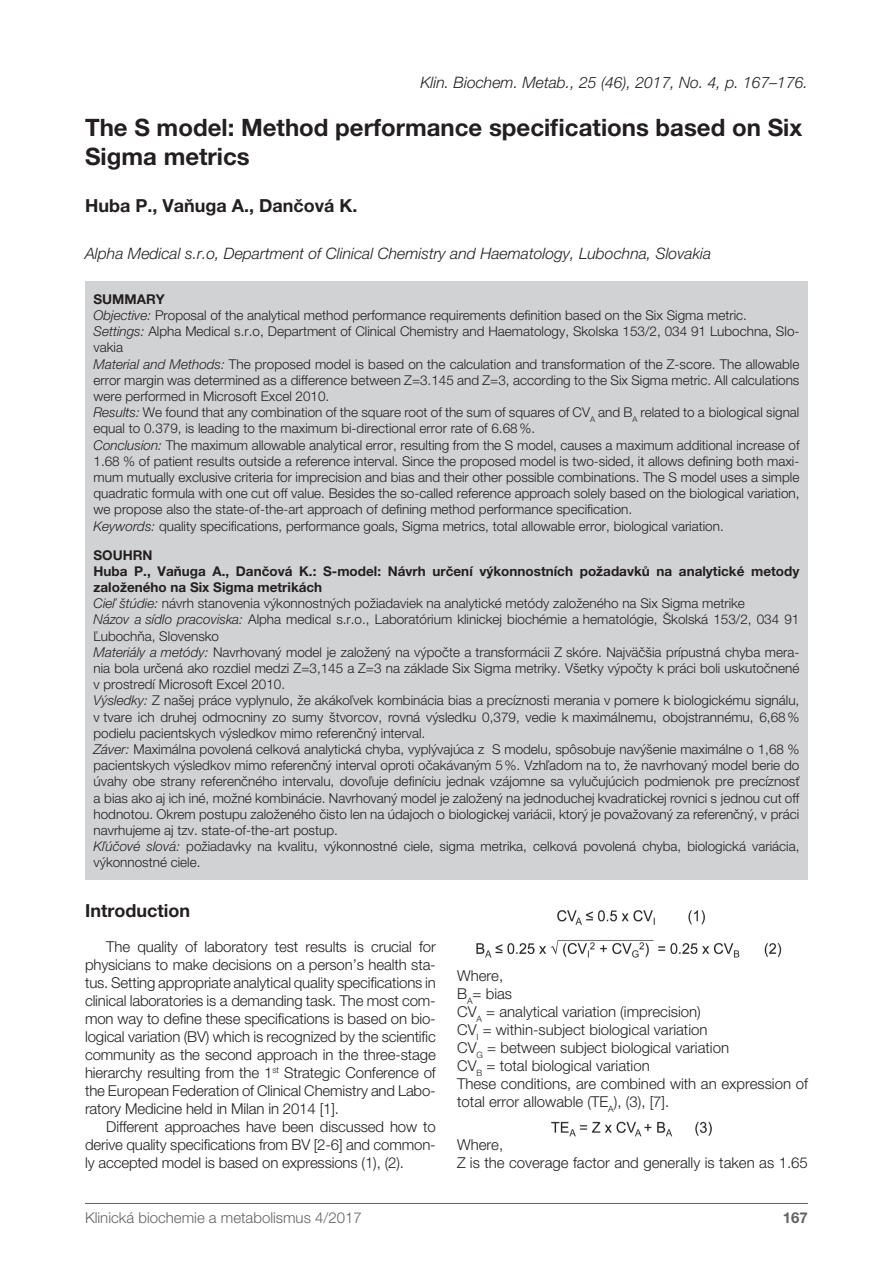
<style>
.page{position:relative;width:893px;height:1263px;background:#fff}
.page>*{position:absolute;margin:0;border:0;box-sizing:border-box;transform-origin:0 0}
.t1{font:700 24px/28.8px "Helvetica Neue CE";color:#231f20}
.t2{font:700 18px "Helvetica Neue CE";color:#231f20}
.t3{font:italic 300 15.75px "Helvetica Neue CE";color:#231f20}
.t4{font:300 15px/18px "Helvetica Neue CE";color:#231f20;text-align:justify}
.t5{font:300 15px "Helvetica Neue CE";color:#636366}
.t6{font:700 15px "Helvetica Neue CE";color:#636366}
.t7{font:300 13.5px/16.2px "Helvetica Neue CE";color:#231f20}
.s1{font-weight:700}
.s2{font-style:italic}
</style>
<div class="page">
<hr style="left:85px;top:1203px;width:723px;height:1px;background:#636366">
<div style="left:85px;top:281px;width:723px;height:599px;background:#d1d2d4"></div>
<img style="left:557px;top:910px;width:148px;height:15px">
<img style="left:476px;top:940px;width:306px;height:18px">
<img style="left:551px;top:1121px;width:161px;height:16px">
<p class="t3" style="left:420px;top:73px;width:389px">Klin. Biochem. Metab., 25 (46), 2017, No. 4, p. 167–176.</p>
<h1 class="t1" style="left:85px;top:113px;width:719px">The S model: Method performance specifications based on Six<br>Sigma metrics</h1>
<h2 class="t2" style="left:85px;top:196px;width:274px">Huba P., Vaňuga A., Dančová K.</h2>
<p class="t3" style="left:85px;top:244px;width:628px">Alpha Medical s.r.o, Department of Clinical Chemistry and Haematology, Lubochna, Slovakia</p>
<p class="t7" style="left:94px;top:291px;width:707px"><span class="s1">SUMMARY<br></span><span class="s2">Objective:</span> Proposal of the analytical method performance requirements definition based on the Six Sigma metric.<br><span class="s2">Settings:</span> Alpha Medical s.r.o, Department of Clinical Chemistry and Haematology, Skolska 153/2, 034 91 Lubochna, Slo&shy;vakia<br><span class="s2">Material and Methods:</span> The proposed model is based on the calculation and transformation of the z-score. The allowable error margin was determined as a difference between Z=3.145 and Z=3, according to the Six Sigma metric. All calculations were performed in Microsoft Excel 2010.<br><span class="s2">Results:</span> We found that any combination of the square root of the sum of squares of CV<sub>A</sub> and B<sub>A</sub> related to a biological signal equal to 0.379, is leading to the maximum bi-directional error rate of 6.68%.<br><span class="s2">Conclusion:</span> The maximum allowable analytical error, resulting from the S model, causes a maximum additional increase of 1.68 % of patient results outside a reference interval. Since the proposed model is two-sided, it allows defining both maxi&shy;mum mutually exclusive criteria for imprecision and bias and their other possible combinations. The S model uses a simple quadratic formula with one cut off value. Besides the so-called reference approach solely based on the biological variation, we propose also the state-of-the-art approach of defining method performance specification.<br><span class="s2">Keywords:</span> quality specifications, performance goals, Sigma metrics, total allowable error, biological variation.</p>
<p class="t7" style="left:94px;top:547px;width:707px"><span class="s1">SOUHRN<br>Huba P., Vaňuga A., Dančová K.: S-model: Návrh určení výkonnostních požadavků na analytické metody založeného na Six Sigma metrikách<br></span><span class="s2">Cieľ štúdie:</span> návrh stanovenia výkonnostných požiadaviek na analytické metódy založeného na Six Sigma metrike<br><span class="s2">Názov a sídlo pracoviska:</span> Alpha medical s.r.o., Laboratórium klinickej biochémie a hematológie, Školská 153/2, 034 91<br>Ľubochňa, Slovensko<br><span class="s2">Materiály a metódy:</span> Navrhovaný model je založený na výpočte a transformácii Z skóre. Najväčšia prípustná chyba mera&shy;nia bola určená ako rozdiel medzi Z=3,145 a Z=3 na základe Six Sigma metriky. Všetky výpočty k práci boli uskutočnené v prostredí Microsoft Excel 2010.<br><span class="s2">Výsledky:</span> Z našej práce vyplynulo, že akákoľvek kombinácia bias a precíznosti merania v pomere k biologickému signálu, v tvare ich druhej odmocniny zo sumy štvorcov, rovná výsledku 0,379, vedie k maximálnemu, obojstrannému, 6,68% podielu pacientskych výsledkov mimo referenčný interval.<br><span class="s2">Záver:</span> Maximálna povolená celková analytická chyba, vyplývajúca z S modelu, spôsobuje navýšenie maximálne o 1,68 % pacientskych výsledkov mimo referenčný interval oproti očakávaným 5%. Vzhľadom na to, že navrhovaný model berie do úvahy obe strany referenčného intervalu, dovoľuje definíciu jednak vzájomne sa vylučujúcich podmienok pre precíznosť a bias ako aj ich iné, možné kombinácie. Navrhovaný model je založený na jednoduchej kvadratickej rovnici s jednou cut off hodnotou. Okrem postupu založeného čisto len na údajoch o biologickej variácii, ktorý je považovaný za referenčný, v práci navrhujeme aj tzv. state-of-the-art postup.<br><span class="s2">Kľúčové slová:</span> požiadavky na kvalitu, výkonnostné ciele, sigma metrika, celková povolená chyba, biologická variácia, výkonnostné ciele.</p>
<h2 class="t2" style="left:85px;top:900px;width:106px">Introduction</h2>
<p class="t4" style="left:85px;top:937px;width:352px;text-indent:21px">The quality of laboratory test results is crucial for physicians to make decisions on a person’s health sta&shy;tus. Setting appropriate analytical quality specifications in clinical laboratories is a demanding task. The most com&shy;mon way to define these specifications is based on bio&shy;logical variation (BV) which is recognized by the scientific community as the second approach in the three-stage hierarchy resulting from the 1<sup>st</sup> Strategic Conference of the European Federation of Clinical Chemistry and Labo&shy;ratory Medicine held in Milan in 2014 [1].</p>
<p class="t4" style="left:85px;top:1117px;width:352px;text-indent:21px">Different approaches have been discussed how to derive quality specifications from BV [2-6] and common&shy;ly accepted model is based on expressions (1), (2).</p>
<p class="t4" style="left:457px;top:967px;width:352px;text-align:left">Where,<br>B<sub>A</sub>= bias<br>CV<sub>A</sub> = analytical variation (imprecision)<br>CV<sub>I</sub> = within-subject biological variation<br>CV<sub>G</sub> = between subject biological variation<br>CV<sub>B</sub> = total biological variation<br>These conditions, are combined with an expression of total error allowable (TE<sub>A</sub>), (3), [7].</p>
<p class="t4" style="left:457px;top:1135px;width:352px">Where,<br>Z is the coverage factor and generally is taken as 1.65</p>
<p class="t5" style="left:85px;top:1209px;width:278px">Klinická biochemie a metabolismus 4/2017</p>
<p class="t6" style="left:783px;top:1209px;width:27px">167</p>
</div>
